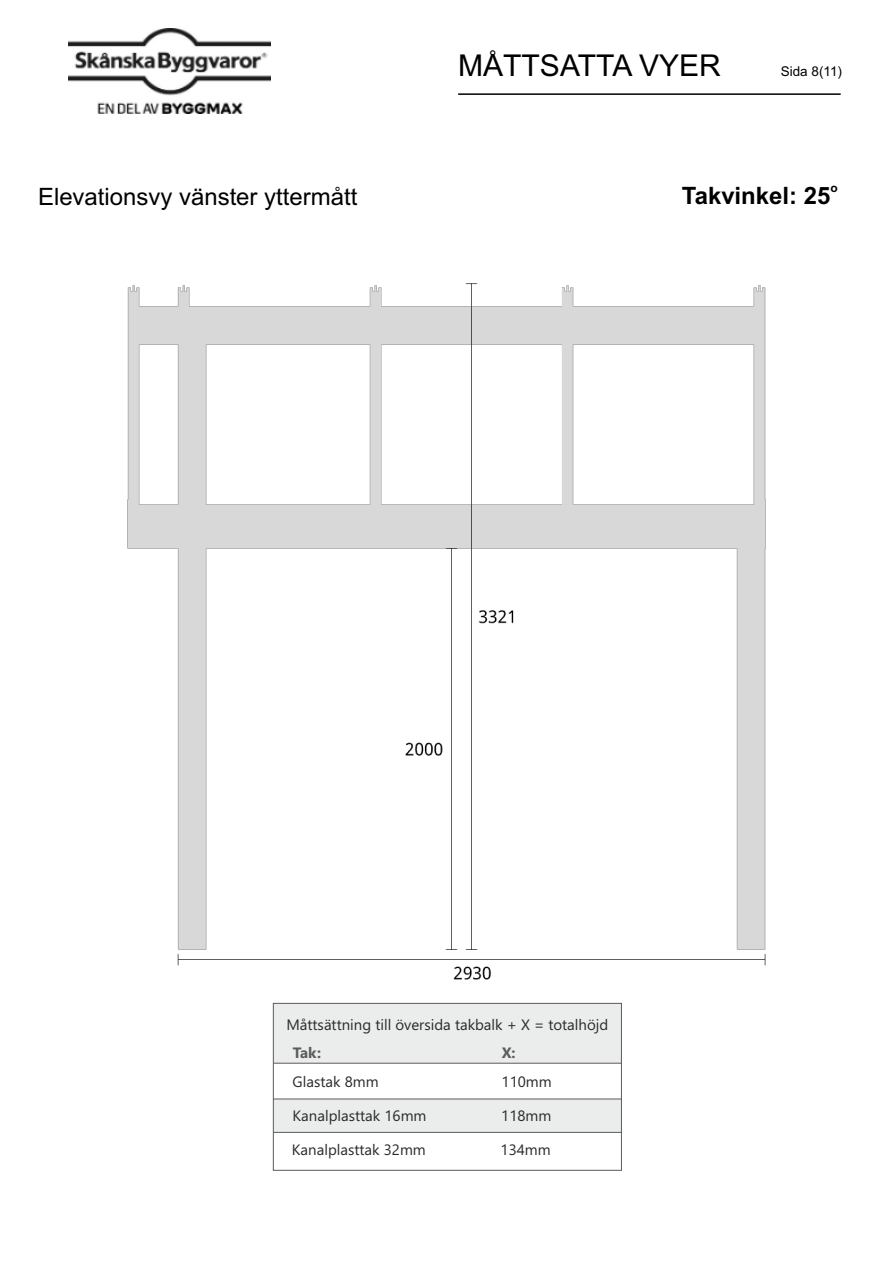
<style>
.page{position:relative;width:893px;height:1263px;background:#fff}
.page>*{position:absolute;margin:0;border:0;box-sizing:border-box;transform-origin:0 0}
.t1{font:30px "Arial";color:#000}
.t2{font:24px "Arial";color:#000}
.t3{font:700 24px "Arial";color:#000}
.t4{font:15px "Gadugi";color:#2b2a29}
.t5{font:700 15px "Gadugi";color:#5b5b5b}
.t6{font:13.5px "Arial";color:#000}
.t7{font:700 12px "Arial";color:#000}
</style>
<div class="page">
<div style="left:273px;top:1003px;width:348px;height:60px;background:#ebecec"></div>
<div style="left:273px;top:1099px;width:348px;height:33px;background:#ebecec"></div>
<hr style="left:273px;top:1063px;width:348px;height:1px;background:#5b5b5b">
<hr style="left:273px;top:1099px;width:348px;height:1px;background:#5b5b5b">
<hr style="left:273px;top:1132px;width:348px;height:1px;background:#5b5b5b">
<div style="left:273px;top:1003px;width:349px;height:167px;border:1px solid #5b5b5b"></div>
<img style="left:68px;top:28px;width:203px;height:86px">
<hr style="left:458px;top:93px;width:383px;height:2px;background:#000">
<img style="left:127px;top:284px;width:639px;height:695px">
<h2 class="t2" style="left:38px;top:187px;width:321px">Elevationsvy vänster yttermått</h2>
<h1 class="t1" style="left:458px;top:54px;width:264px">MÅTTSATTA VYER</h1>
<p class="t6" style="left:781px;top:66px;width:63px">Sida 8(11)</p>
<p class="t7" style="left:830px;top:183px;width:9px">o</p>
<h2 class="t3" style="left:682px;top:186px;width:150px">Takvinkel: 25</h2>
<p class="t4" style="left:286px;top:1019px;width:323px">Måttsättning till översida takbalk + X = totalhöjd</p>
<p class="t5" style="left:293px;top:1047px;width:30px">Tak:</p>
<p class="t5" style="left:502px;top:1047px;width:15px">X:</p>
<p class="t4" style="left:293px;top:1076px;width:88px">Glastak 8mm</p>
<p class="t4" style="left:293px;top:1110px;width:135px">Kanalplasttak 16mm</p>
<p class="t4" style="left:502px;top:1076px;width:52px">110mm</p>
<p class="t4" style="left:501px;top:1110px;width:52px">118mm</p>
<p class="t4" style="left:292px;top:1144px;width:135px">Kanalplasttak 32mm</p>
<p class="t4" style="left:501px;top:1144px;width:52px">134mm</p>
</div>
